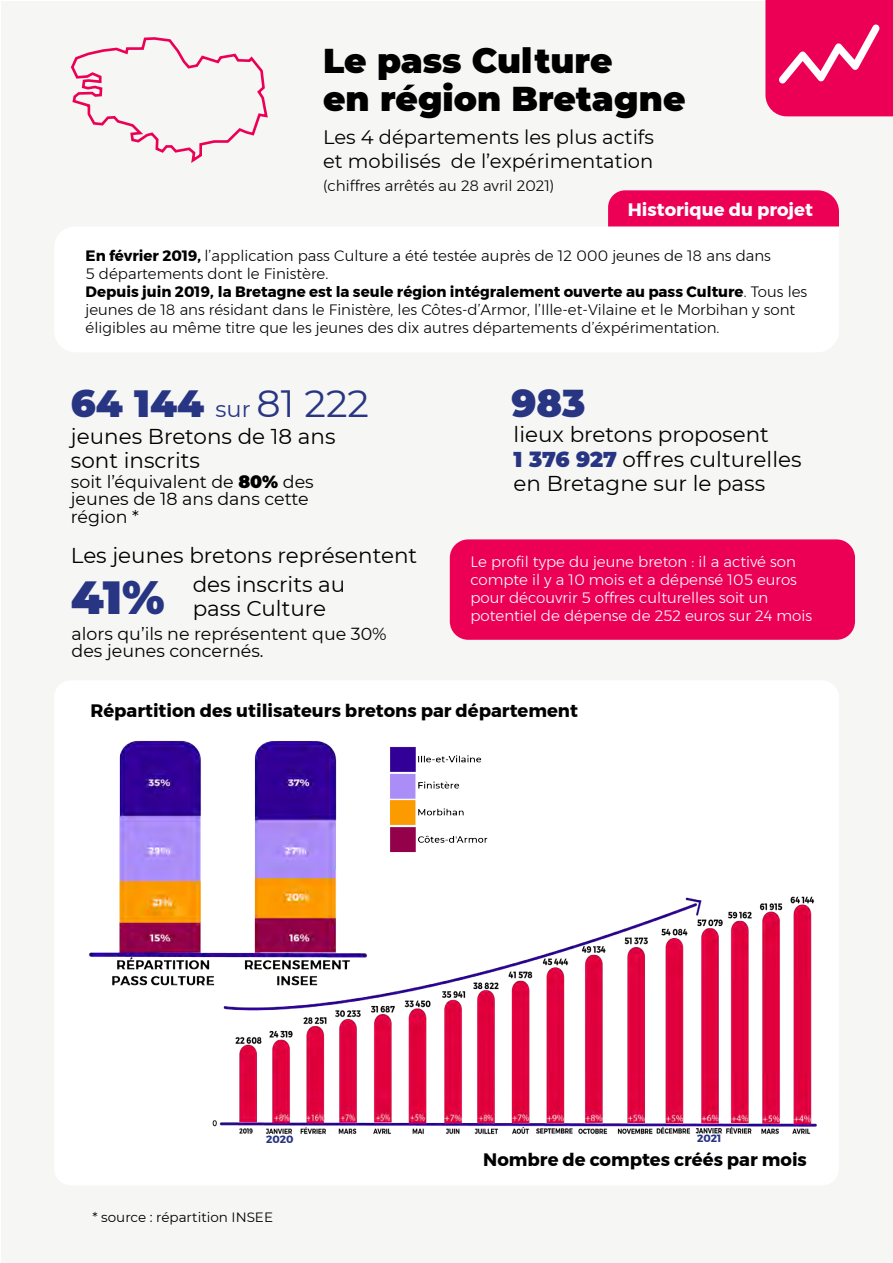
<style>
.page{position:relative;width:893px;height:1263px;background:#fff}
.page>*{position:absolute;margin:0;border:0;box-sizing:border-box;transform-origin:0 0}
.t1{font:900 46.35px "Montserrat";color:#283583}
.t2{font:900 37.95px "Montserrat";color:#283583}
.t3{font:900 34.35px/37.7px "Montserrat";color:#000}
.t4{font:21.45px/24.2px "Montserrat";color:#000}
.t5{font:19.5px/24px "Montserrat";color:#000}
.t6{font:700 18px "Montserrat";color:#000}
.t7{font:700 18px "Montserrat";color:#fff}
.t8{font:17.4px/17.4px "Montserrat";color:#000}
.t9{font:300 15px/18px "Montserrat";color:#000}
.t10{font:300 15px/18px "Montserrat";color:#fff}
.t11{font:13.5px "Montserrat";color:#000}
.t12{font:700 10.5px "Montserrat";color:#283583}
.s1{font-weight:700}
.s2{font-weight:400;font-size:22.5px}
.s3{font-weight:400}
.s4{font-weight:900}
.s5{font-weight:900;color:#283583}
</style>
<div class="page">
<div style="left:2px;top:1px;width:891px;height:1261px;background:#f6f6f4"></div>
<svg style="left:765px;top:0;width:128px;height:116px;background:#ec1764"></svg>
<div style="left:450px;top:539px;width:405px;height:101px;background:#eb0055;border-radius:18px"></div>
<div style="left:608px;top:190px;width:231px;height:36px;background:#eb0055"></div>
<div style="left:54px;top:226px;width:785px;height:126px;background:#fff"></div>
<svg style="left:71px;top:37px;width:197px;height:126px"></svg>
<div style="left:54px;top:680px;width:785px;height:505px;background:#fff;border-radius:17px"></div>
<img style="left:89px;top:740px;width:248px;height:246px">
<img style="left:390px;top:747px;width:98px;height:106px">
<img style="left:205px;top:889px;width:612px;height:245px">
<h3 class="t3" style="left:323px;top:40px;width:364px">Le pass Culture<br>en région Bretagne</h3>
<h3 class="t5" style="left:323px;top:124px;width:332px">Les 4 départements les plus actifs et mobilisés de l’expérimentation</h3>
<p class="t9" style="left:323px;top:176px;width:233px">(chiffres arrêtés au 28 avril 2021)</p>
<p class="t7" style="left:628px;top:195px;width:187px">Historique du projet</p>
<p class="t9" style="left:86px;top:246px;width:723px"><span class="s1">En février 2019,</span> l’application pass Culture a été testée auprès de 12 000 jeunes de 18 ans dans<br>5 départements dont le Finistère.<br><span class="s1">Depuis juin 2019, la Bretagne est la seule région intégralement ouverte au pass Culture</span>. Tous les jeunes de 18 ans résidant dans le Finistère, les Côtes-d’Armor, l’Ille-et-Vilaine et le Morbihan y sont éligibles au même titre que les jeunes des dix autres départements d’éxpérimentation.</p>
<h2 class="t2" style="left:71px;top:375px;width:300px">64 144 <span class="s2">sur</span> <span class="s3">81 222</span></h2>
<h3 class="t4" style="left:71px;top:423px;width:266px">jeunes Bretons de 18 ans sont inscrits</h3>
<p class="t8" style="left:71px;top:472px;width:244px">soit l’équivalent de <span class="s4">80%</span> des jeunes de 18 ans dans cette région *</p>
<h3 class="t4" style="left:193px;top:540px;width:226px;line-height:28.5px;text-indent:-122px">Les jeunes bretons représentent des inscrits au</h3>
<h3 class="t4" style="left:193px;top:595px;width:135px">pass Culture</h3>
<h1 class="t1" style="left:71px;top:562px;width:95px">41%</h1>
<p class="t8" style="left:72px;top:624px;width:317px">alors qu’ils ne représentent que 30% des jeunes concernés.</p>
<h2 class="t2" style="left:511px;top:375px;width:76px">983</h2>
<h3 class="t4" style="left:514px;top:422px;width:289px">lieux bretons proposent<br><span class="s5">1 376 927</span> offres culturelles en Bretagne sur le pass</h3>
<p class="t10" style="left:470px;top:552px;width:343px">Le profil type du jeune breton : il a activé son compte il y a 10 mois et a dépensé 105 euros pour découvrir 5 offres culturelles soit un potentiel de dépense de 252 euros sur 24 mois</p>
<p class="t6" style="left:90px;top:696px;width:489px">Répartition des utilisateurs bretons par département</p>
<p class="t12" style="left:266px;top:1131px;width:29px">2020</p>
<p class="t12" style="left:697px;top:1130px;width:26px">2021</p>
<p class="t11" style="left:92px;top:1208px;width:182px">* source : répartition INSEE</p>
<p class="t6" style="left:483px;top:1145px;width:325px">Nombre de comptes créés par mois</p>
</div>
